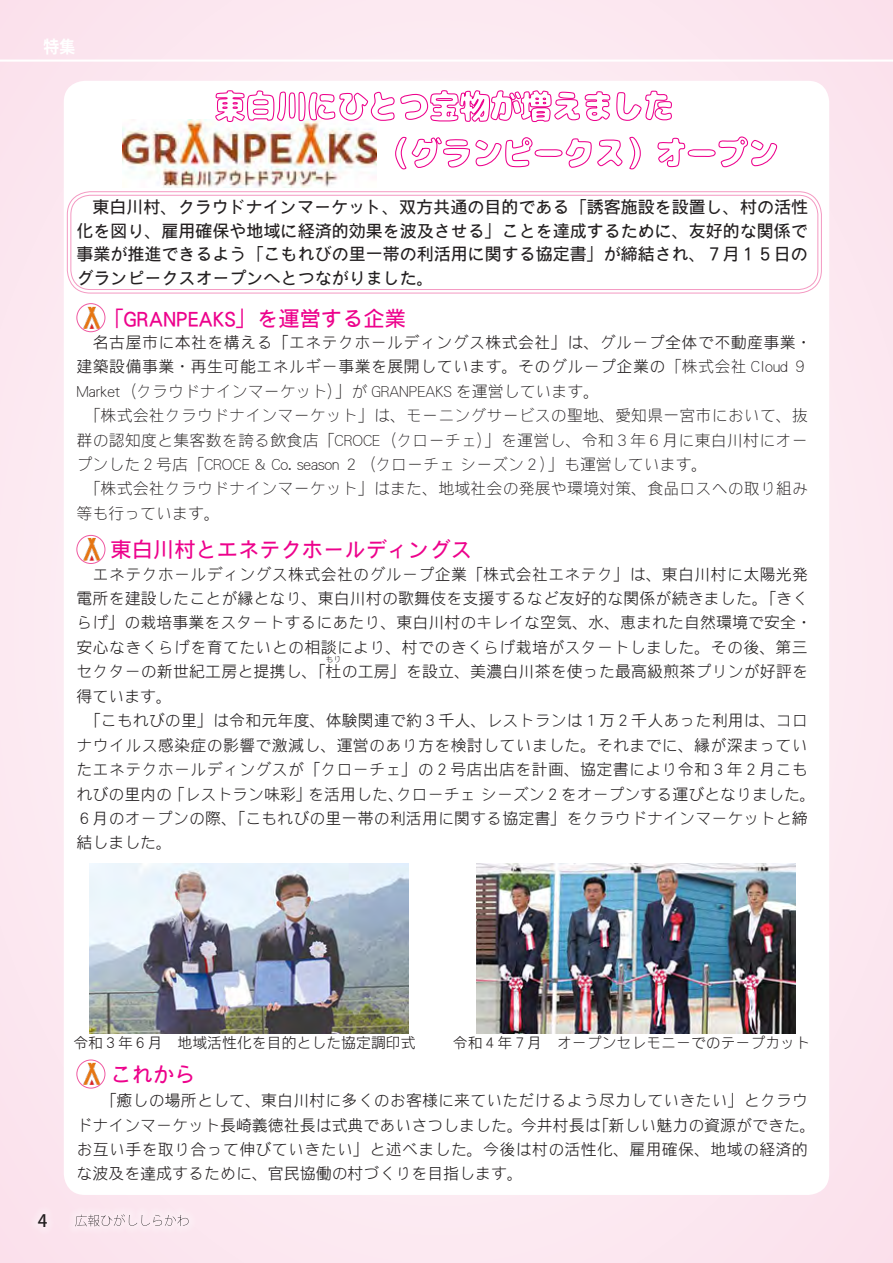
<style>
.page{position:relative;width:893px;height:1263px;background:#fce8f0}
.page>*{position:absolute;margin:0;border:0;box-sizing:border-box;transform-origin:0 0}
.t1{font:21.3px "DF Gothic P Std W5";color:#ed028c}
.t2{font:16.95px/23.4px "DF Gothic P Std W5";color:#231f20;text-align:justify}
.t3{font:700 16.95px "Koz Go Pro";color:#fff;scale:.93 1}
.t4{font:500 16.95px "Koz Go Pro";color:#231f20}
.t5{font:15.9px/24.5px "DF Gothic P Std W3";letter-spacing:.01em;color:#231f20}
.t6{font:15.9px/24.5px "DF Gothic P Std W2";letter-spacing:.01em;color:#231f20;text-align:justify}
.t7{font:14.85px "DF Gothic P Std W3";color:#231f20}
.t8{font:7.95px "DF Gothic P Std W3";color:#231f20}
.s1{font-family:"DF Gothic P Std W2"}
</style>
<div class="page">
<div style="left:64px;top:81px;width:765px;height:1114px;background:#fff;border-radius:21px"></div>
<div style="left:67px;top:191px;width:755px;height:102px;border:1px solid #f499c2;border-radius:23px"></div>
<div style="left:71px;top:195px;width:747px;height:95px;border:1px solid #f499c2;border-radius:19px"></div>
<img style="left:89px;top:863px;width:319px;height:170px">
<img style="left:82px;top:304px;width:20px;height:28px">
<div style="left:76px;top:303px;width:29px;height:29px;border:1px solid #ef59a1;border-radius:50%"></div>
<img style="left:476px;top:863px;width:319px;height:170px">
<img style="left:123px;top:119px;width:218px;height:68px">
<img style="left:82px;top:535px;width:20px;height:28px">
<div style="left:76px;top:535px;width:29px;height:29px;border:1px solid #ef59a1;border-radius:50%"></div>
<img style="left:82px;top:1061px;width:20px;height:27px">
<div style="left:76px;top:1059px;width:29px;height:29px;border:1px solid #ef59a1;border-radius:50%"></div>
<hr style="left:0;top:60px;width:893px;height:2px;background:#fff">
<div style="left:203px;top:77px;width:481px;height:58px;background:#fff;opacity:.75"></div>
<svg style="left:215px;top:86px;width:563px;height:84px"></svg>
<svg style="left:75px;top:1214px;width:114px;height:12px"></svg>
<p class="t3" style="left:44px;top:36px;width:36px">特集</p>
<p class="t2" style="left:77px;top:195px;width:733px;text-indent:16px">東白川村、クラウドナインマーケット、双方共通の目的である「誘客施設を設置し、村の活性化を図り、雇用確保や地域に経済的効果を波及させる」ことを達成するために、友好的な関係で事業が推進できるよう「こもれびの里一帯の利活用に関する協定書」が締結され、７月１５日のグランピークスオープンへとつながりました。</p>
<p class="t1" style="left:102px;top:306px;width:305px">「GRANPEAKS」を運営する企業</p>
<p class="t5" style="left:77px;top:330px;width:737px">　名古屋市に本社を構える「エネテクホールディングス株式会社」は、グループ全体で不動産事業・建築設備事業・再生可能エネルギー事業を展開しています。そのグループ企業の<span class="s1">「株式会社 Cloud ９<br>Market（クラウドナインマーケット）」が GRANPEAKS を運営しています。</span></p>
<p class="t6" style="left:77px;top:403px;width:733px">　「株式会社クラウドナインマーケット」は、モーニングサービスの聖地、愛知県一宮市において、抜群の認知度と集客数を誇る飲食店「CROCE（クローチェ）」を運営し、令和３年６月に東白川村にオープンした２号店「CROCE &amp; Co. season ２（クローチェ シーズン２）」も運営しています。</p>
<p class="t6" style="left:77px;top:476px;width:733px">　「株式会社クラウドナインマーケット」はまた、地域社会の発展や環境対策、食品ロスへの取り組み等も行っています。</p>
<p class="t1" style="left:111px;top:538px;width:363px">東白川村とエネテクホールディングス</p>
<p class="t5" style="left:77px;top:561px;width:737px;text-indent:16px">エネテクホールディングス株式会社のグループ企業「株式会社エネテク」は、東白川村に太陽光発電所を建設したことが縁となり、東白川村の歌舞伎を支援するなど友好的な関係が続きました。「きくらげ」の栽培事業をスタートするにあたり、東白川村のキレイな空気、水、恵まれた自然環境で安全・安心なきくらげを育てたいとの相談により、村でのきくらげ栽培がスタートしました。その後、第三セクターの新世紀工房と提携し、「杜の工房」を設立、美濃白川茶を使った最高級煎茶プリンが好評を</p>
<p class="t8" style="left:326px;top:655px;width:17px">もり</p>
<p class="t5" style="left:77px;top:683px;width:97px">得ています。</p>
<p class="t5" style="left:77px;top:708px;width:741px">　「こもれびの里」は令和元年度、体験関連で約３千人、レストランは１万２千人あった利用は、コロナウイルス感染症の影響で激減し、運営のあり方を検討していました。それまでに、縁が深まっていたエネテクホールディングスが「クローチェ」の２号店出店を計画、協定書により令和３年２月こもれびの里内の「レストラン味彩」を活用した、クローチェ シーズン２をオープンする運びとなりました。６月のオープンの際、「こもれびの里一帯の利活用に関する協定書」をクラウドナインマーケットと締結しました。</p>
<p class="t7" style="left:73px;top:1035px;width:344px">令和３年６月　地域活性化を目的とした協定調印式</p>
<p class="t7" style="left:453px;top:1035px;width:359px">令和４年７月　オープンセレモニーでのテープカット</p>
<p class="t4" style="left:38px;top:1210px;width:11px">4</p>
<p class="t1" style="left:111px;top:1063px;width:87px">これから</p>
<p class="t5" style="left:77px;top:1088px;width:741px">　　「癒しの場所として、東白川村に多くのお客様に来ていただけるよう尽力していきたい」とクラウドナインマーケット長崎義徳社長は式典であいさつしました。今井村長は「新しい魅力の資源ができた。お互い手を取り合って伸びていきたい」と述べました。今後は村の活性化、雇用確保、地域の経済的な波及を達成するために、官民協働の村づくりを目指します。</p>
</div>
